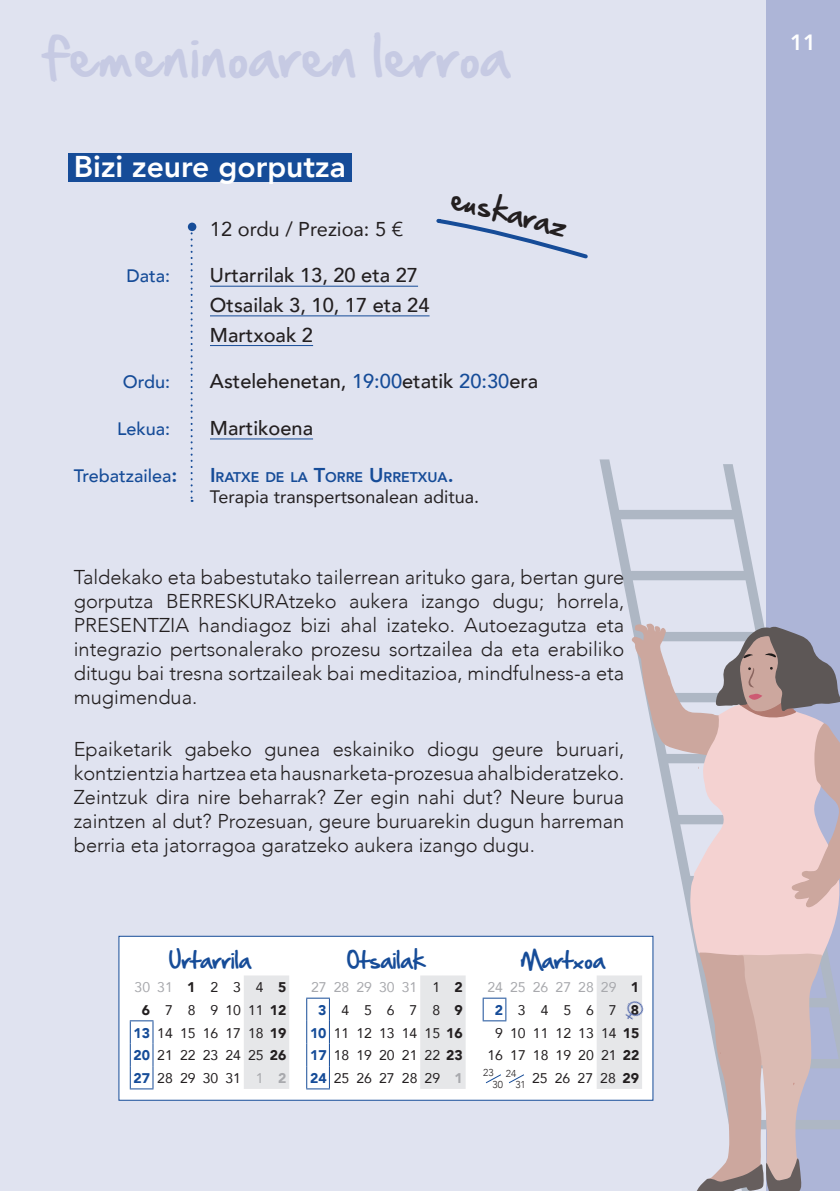
<style>
.page{position:relative;width:840px;height:1191px;background:#fff}
.page>*{position:absolute;margin:0;border:0;box-sizing:border-box;transform-origin:0 0}
.t1{font:48px "Hand Of Sean";letter-spacing:.02em;color:#c6cae3}
.t2{font:800 30px "Avenir";color:#fff}
.t3{font:26px "Hand Of Sean";color:#231f20}
.t4{font:800 22px "Avenir";color:#fff}
.t5{font:300 20px/24px "Avenir";color:#231f20;text-align:justify}
.t6{font:500 20px/29.6px "Avenir";color:#231f20}
.t7{font:20px "Hand Of Sean";color:#164c98}
.t8{font:20px "Avenir";color:#231f20}
.t9{font:18px "Avenir";color:#231f20}
.t10{font:500 18px "Avenir";color:#164c98}
.t11{font:14px/22.6px "Avenir";color:#231f20;text-align:center}
.t12{font:800 14px "Avenir";color:#164c98}
.t13{font:300 10px "Avenir";color:#231f20}
.s1{color:#164c98}
.s2{font-weight:800;font-size:20px}
.s3{font-size:20px}
.s4{color:#a8a9ad}
.s5{font-weight:900}
.s6{font-weight:900;color:#164c98}
.s7{font-weight:900;color:#a8a9ad}
</style>
<div class="page">
<div style="left:0;top:0;width:839px;height:1191px;background:#e0e3f0"></div>
<div style="left:765px;top:0;width:74px;height:1191px;background:#adb5d7"></div>
<svg style="left:436px;top:218px;width:152px;height:41px"></svg>
<svg style="left:190px;top:231px;width:2px;height:271px"></svg>
<div style="left:188px;top:223px;width:8px;height:8px;background:#164c98;border-radius:50%"></div>
<div style="left:118px;top:935px;width:535px;height:165px;background:#fff;border:1px solid #164c98"></div>
<svg style="left:130px;top:975px;width:159px;height:114px"></svg>
<div style="left:420px;top:975px;width:45px;height:114px;background:#e6e7e9"></div>
<svg style="left:306px;top:997px;width:24px;height:92px"></svg>
<svg style="left:751px;top:464px;width:15px;height:159px"></svg>
<svg style="left:599px;top:459px;width:152px;height:164px"></svg>
<svg style="left:611px;top:510px;width:126px;height:9px"></svg>
<svg style="left:622px;top:571px;width:127px;height:9px"></svg>
<svg style="left:482px;top:623px;width:357px;height:568px"></svg>
<div style="left:68px;top:153px;width:283px;height:28px;background:#164c98"></div>
<hr style="left:210px;top:286px;width:208px;height:1px;background:#164c98">
<hr style="left:210px;top:315px;width:219px;height:1px;background:#164c98">
<hr style="left:210px;top:345px;width:103px;height:1px;background:#164c98">
<hr style="left:210px;top:438px;width:103px;height:1px;background:#164c98">
<img style="left:619px;top:996px;width:30px;height:30px">
<h1 class="t1" style="left:45px;top:14px;width:465px">femeninoaren lerroa</h1>
<h2 class="t2" style="left:74px;top:144px;width:273px">Bizi zeure gorputza</h2>
<p class="t8" style="left:210px;top:212px;width:195px">12 ordu / Prezioa: 5 €</p>
<p class="t10" style="left:126px;top:260px;width:45px">Data:</p>
<p class="t6" style="left:210px;top:259px;width:221px">Urtarrilak 13, 20 eta 27<br>Otsailak 3, 10, 17 eta 24<br>Martxoak 2</p>
<p class="t10" style="left:123px;top:366px;width:49px">Ordu:</p>
<p class="t6" style="left:210px;top:365px;width:329px">Astelehenetan, <span class="s1">19:00</span>etatik <span class="s1">20:30</span>era</p>
<p class="t10" style="left:117px;top:413px;width:55px">Lekua:</p>
<p class="t6" style="left:210px;top:412px;width:104px">Martikoena</p>
<p class="t10" style="left:74px;top:460px;width:117px">Trebatzailea<span class="s2">: I</span></p>
<p class="t12" style="left:215px;top:466px;width:239px">RATXE DE LA <span class="s3">T</span>ORRE <span class="s3">U</span>RRETXUA<span class="s3">.</span></p>
<p class="t9" style="left:210px;top:482px;width:270px">Terapia transpertsonalean aditua.</p>
<h3 class="t3" style="left:457px;top:175px;width:120px;rotate:14deg">euskaraz</h3>
<p class="t5" style="left:74px;top:565px;width:551px">Taldekako eta babestutako tailerrean arituko gara, bertan gure gorputza BERRESKURAtzeko aukera izango dugu; horrela, PRESENTZIA handiagoz bizi ahal izateko. Autoezagutza eta integrazio pertsonalerako prozesu sortzailea da eta erabiliko ditugu bai tresna sortzaileak bai meditazioa, mindfulness-a eta mugimendua.</p>
<p class="t5" style="left:74px;top:737px;width:551px">Epaiketarik gabeko gunea eskainiko diogu geure buruari, kontzientzia hartzea eta hausnarketa-prozesua ahalbideratzeko.<br>Zeintzuk dira nire beharrak? Zer egin nahi dut? Neure burua zaintzen al dut? Prozesuan, geure buruarekin dugun harreman berria eta jatorragoa garatzeko aukera izango dugu.</p>
<p class="t7" style="left:169px;top:942px;width:83px">Urtarrila</p>
<p class="t11" style="left:133px;top:975px;width:154px"><span class="s4">3031</span><span class="s5">1</span>234<span class="s5">5<br>6</span> 7 8 91011<span class="s5">12<br></span><span class="s6">13</span> 14 15 16 17 18 <span class="s5">19<br></span><span class="s6">20</span> 21 22 23 24 25 <span class="s5">26<br></span><span class="s6">27</span>28293031 <span class="s4">1</span> <span class="s7">2</span></p>
<p class="t7" style="left:346px;top:942px;width:80px">Otsailak</p>
<p class="t11" style="left:310px;top:975px;width:154px"><span class="s4">2728293031</span> 1 <span class="s5">2<br></span><span class="s6">3</span>45678<span class="s5">9<br></span><span class="s6">10</span> 11 12 13 14 15 <span class="s5">16<br></span><span class="s6">17</span> 18 19 20 21 22 <span class="s5">23<br></span><span class="s6">24</span> 25 26 27 28 29 <span class="s7">1</span></p>
<p class="t7" style="left:520px;top:942px;width:85px">Martxoa</p>
<p class="t11" style="left:483px;top:975px;width:157px;text-align:right"><span class="s4">24 25 26 27 28 29</span> <span class="s5">1<br></span><span class="s6">2</span>34567<span class="s5">8<br></span>9 10 11 12 13 14 <span class="s5">15<br></span>16 17 18 19 20 21 <span class="s5">22<br></span><sup>23</sup> <sup>24</sup> 25 26 27 28 <span class="s5">29</span></p>
<p class="t13" style="left:492px;top:1078px;width:35px">30 31</p>
<p class="t4" style="left:789px;top:26px;width:28px">11</p>
</div>
